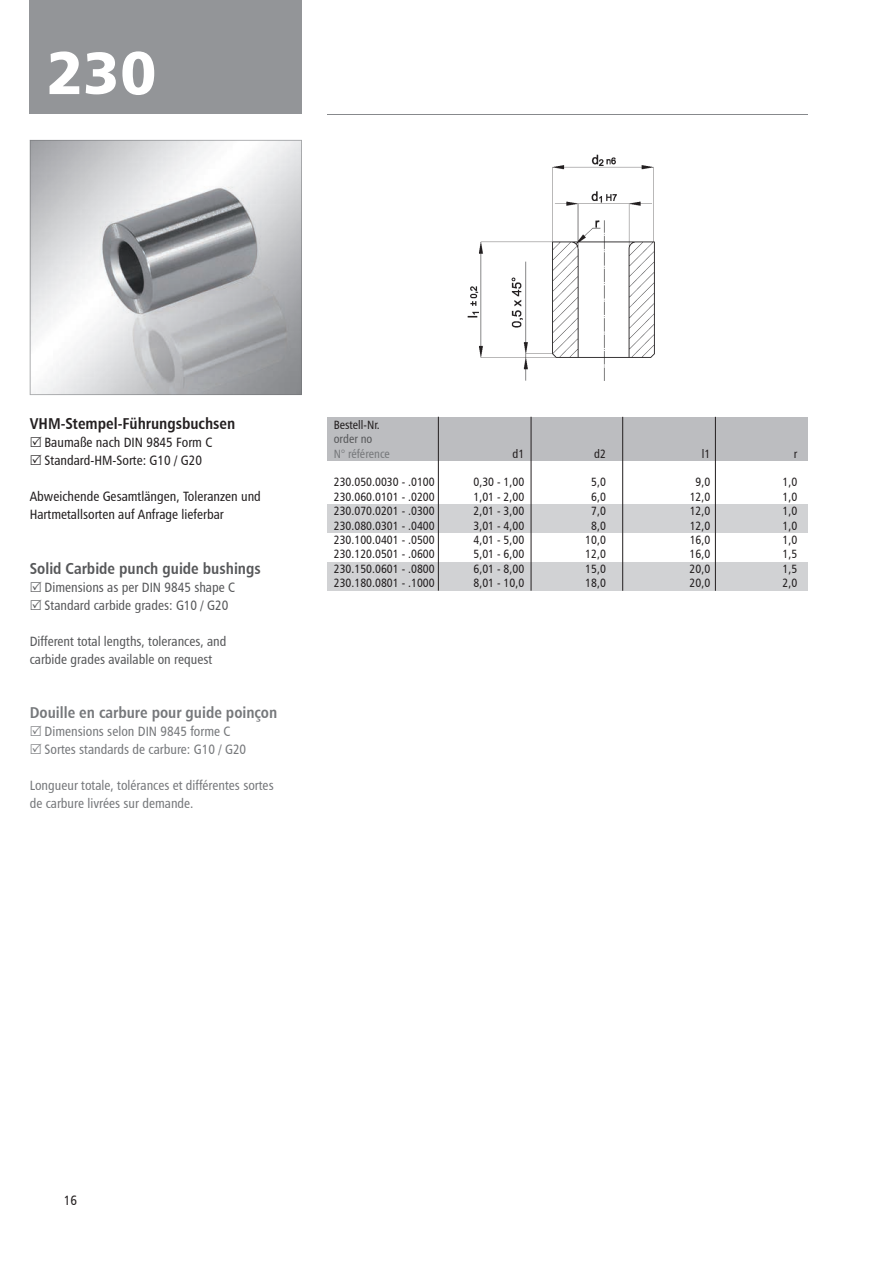
<style>
.page{position:relative;width:893px;height:1263px;background:#fff}
.page>*{position:absolute;margin:0;border:0;box-sizing:border-box;transform-origin:0 0}
.t1{font:60px "Humanist 777 BT Black B";color:#fff}
.t2{font:15.75px "Humanist 777 BT Bold Condensed B";color:#76787b}
.t3{font:15.75px "Humanist 777 BT Bold Condensed B";color:#57585a}
.t4{font:15.75px "Humanist 777 BT Bold Condensed B";color:#231f20}
.t5{font:13.5px/18px "Humanist 777 BT Roman Condensed B";color:#76787b}
.t6{font:13.5px/18px "Humanist 777 BT Roman Condensed B";color:#57585a}
.t7{font:13.5px/18px "Humanist 777 BT Roman Condensed B";color:#231f20}
.t8{font:12px "Humanist 777 BT Roman Condensed B";color:#231f20}
.t9{font:12px "Humanist 777 BT Roman Condensed B";color:#76787b}
.t10{font:12px "Humanist 777 BT Roman Condensed B";color:#57585a}
</style>
<div class="page">
<div style="left:30px;top:0;width:272px;height:114px;background:#939598"></div>
<img style="left:30px;top:140px;width:272px;height:255px">
<img style="left:467px;top:154px;width:188px;height:227px">
<hr style="left:327px;top:114px;width:481px;height:1px;background:#87898c">
<div style="left:327px;top:417px;width:481px;height:43px;background:#bcbdc0"></div>
<div style="left:327px;top:562px;width:481px;height:29px;background:#d1d2d4"></div>
<div style="left:327px;top:504px;width:481px;height:29px;background:#d1d2d4"></div>
<hr style="left:438px;top:417px;width:1px;height:174px;background:#231f20">
<hr style="left:531px;top:417px;width:1px;height:174px;background:#231f20">
<hr style="left:622px;top:417px;width:1px;height:174px;background:#231f20">
<hr style="left:715px;top:417px;width:1px;height:174px;background:#231f20">
<h1 class="t1" style="left:46px;top:35px;width:112px">230</h1>
<h2 class="t4" style="left:30px;top:413px;width:207px">VHM-Stempel-Führungsbuchsen</h2>
<p class="t7" style="left:45px;top:433px;width:169px">Baumaße nach DIN 9845 Form C<br>Standard-HM-Sorte: G10 / G20</p>
<p class="t7" style="left:30px;top:487px;width:233px">Abweichende Gesamtlängen, Toleranzen und<br>Hartmetallsorten auf Anfrage lieferbar</p>
<h2 class="t3" style="left:30px;top:558px;width:232px">Solid Carbide punch guide bushings</h2>
<p class="t6" style="left:45px;top:578px;width:192px">Dimensions as per DIN 9845 shape C<br>Standard carbide grades: G10 / G20</p>
<p class="t6" style="left:30px;top:632px;width:198px">Different total lengths, tolerances, and carbide grades available on request</p>
<h2 class="t2" style="left:30px;top:702px;width:249px">Douille en carbure pour guide poinçon</h2>
<p class="t5" style="left:45px;top:722px;width:203px">Dimensions selon DIN 9845 forme C<br>Sortes standards de carbure: G10 / G20</p>
<p class="t5" style="left:30px;top:776px;width:245px">Longueur totale, tolérances et différentes sortes de carbure livrées sur demande.</p>
<p class="t8" style="left:334px;top:417px;width:47px">Bestell-Nr.</p>
<p class="t10" style="left:334px;top:432px;width:40px">order no</p>
<p class="t9" style="left:334px;top:446px;width:58px">N° référence</p>
<p class="t8" style="left:512px;top:446px;width:13px">d1</p>
<p class="t8" style="left:594px;top:446px;width:13px">d2</p>
<p class="t8" style="left:702px;top:446px;width:10px">l1</p>
<p class="t8" style="left:794px;top:446px;width:5px">r</p>
<p class="t8" style="left:334px;top:475px;width:102px">230.050.0030 - .0100</p>
<p class="t8" style="left:474px;top:475px;width:52px">0,30 - 1,00</p>
<p class="t8" style="left:591px;top:475px;width:16px">5,0</p>
<p class="t8" style="left:696px;top:475px;width:16px">9,0</p>
<p class="t8" style="left:782px;top:475px;width:16px">1,0</p>
<p class="t8" style="left:334px;top:489px;width:102px">230.060.0101 - .0200</p>
<p class="t8" style="left:474px;top:489px;width:52px">1,01 - 2,00</p>
<p class="t8" style="left:591px;top:489px;width:16px">6,0</p>
<p class="t8" style="left:690px;top:489px;width:22px">12,0</p>
<p class="t8" style="left:782px;top:489px;width:16px">1,0</p>
<p class="t8" style="left:334px;top:504px;width:102px">230.070.0201 - .0300</p>
<p class="t8" style="left:474px;top:504px;width:52px">2,01 - 3,00</p>
<p class="t8" style="left:591px;top:504px;width:16px">7,0</p>
<p class="t8" style="left:690px;top:504px;width:22px">12,0</p>
<p class="t8" style="left:782px;top:504px;width:16px">1,0</p>
<p class="t8" style="left:334px;top:518px;width:102px">230.080.0301 - .0400</p>
<p class="t8" style="left:474px;top:518px;width:52px">3,01 - 4,00</p>
<p class="t8" style="left:591px;top:518px;width:16px">8,0</p>
<p class="t8" style="left:690px;top:518px;width:22px">12,0</p>
<p class="t8" style="left:782px;top:518px;width:16px">1,0</p>
<p class="t8" style="left:334px;top:532px;width:102px">230.100.0401 - .0500</p>
<p class="t8" style="left:474px;top:532px;width:52px">4,01 - 5,00</p>
<p class="t8" style="left:585px;top:532px;width:22px">10,0</p>
<p class="t8" style="left:690px;top:532px;width:22px">16,0</p>
<p class="t8" style="left:782px;top:532px;width:16px">1,0</p>
<p class="t8" style="left:334px;top:547px;width:102px">230.120.0501 - .0600</p>
<p class="t8" style="left:473px;top:547px;width:52px">5,01 - 6,00</p>
<p class="t8" style="left:585px;top:547px;width:22px">12,0</p>
<p class="t8" style="left:690px;top:547px;width:22px">16,0</p>
<p class="t8" style="left:782px;top:547px;width:16px">1,5</p>
<p class="t8" style="left:334px;top:561px;width:102px">230.150.0601 - .0800</p>
<p class="t8" style="left:473px;top:561px;width:52px">6,01 - 8,00</p>
<p class="t8" style="left:585px;top:561px;width:22px">15,0</p>
<p class="t8" style="left:690px;top:561px;width:22px">20,0</p>
<p class="t8" style="left:782px;top:561px;width:16px">1,5</p>
<p class="t8" style="left:334px;top:576px;width:102px">230.180.0801 - .1000</p>
<p class="t8" style="left:473px;top:576px;width:52px">8,01 - 10,0</p>
<p class="t8" style="left:585px;top:576px;width:22px">18,0</p>
<p class="t8" style="left:690px;top:576px;width:22px">20,0</p>
<p class="t8" style="left:782px;top:576px;width:16px">2,0</p>
<p class="t7" style="left:64px;top:1191px;width:15px">16</p>
</div>
